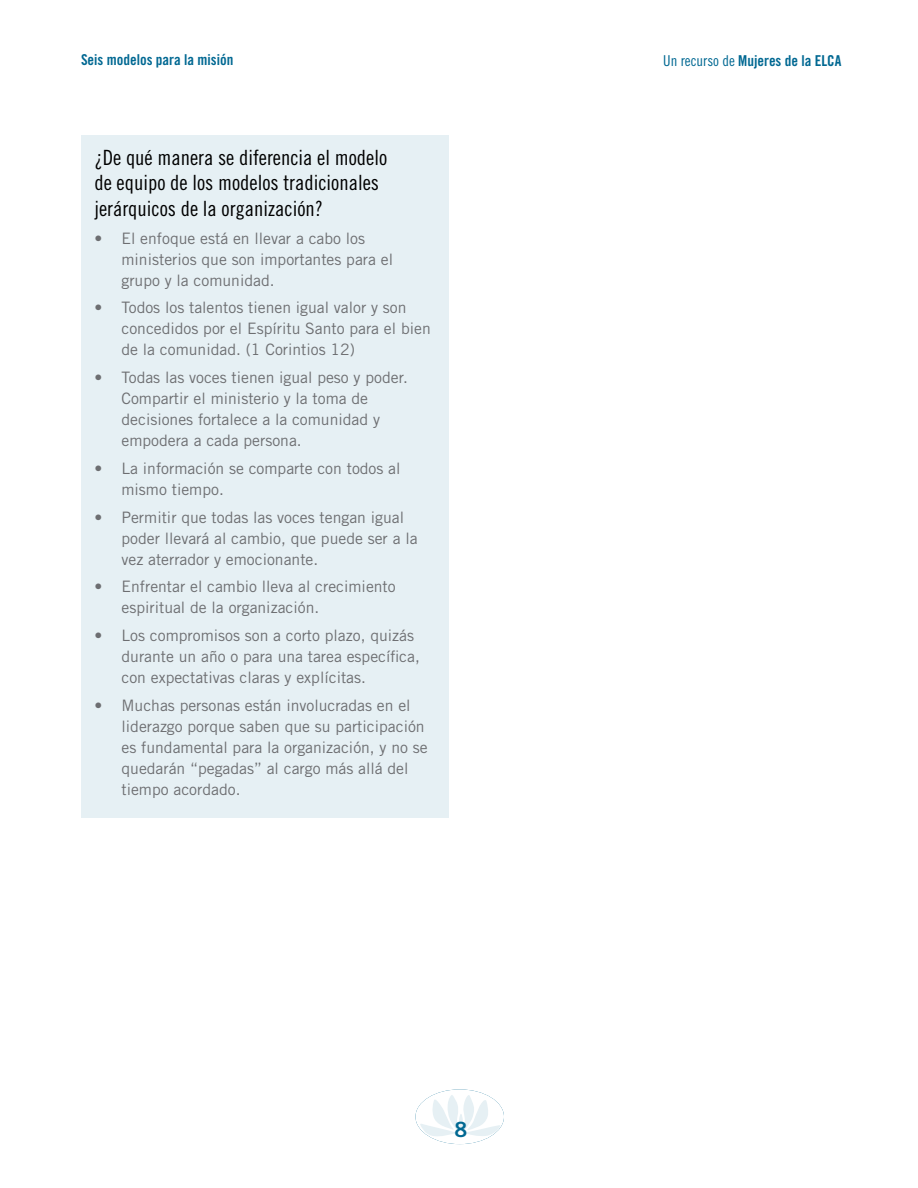
<style>
.page{position:relative;width:918px;height:1188px;background:#fff}
.page>*{position:absolute;margin:0;border:0;box-sizing:border-box;transform-origin:0 0}
.t1{font:21px/25.5px "Trade Gothic Cond Eighteen";color:#000}
.t2{font:21px "Trade Gothic Bold Two";color:#006892}
.t3{font:15.75px/21px "Trade Gothic";color:#6d6e71}
.t4{font:15px "Trade Gothic Bold Cond Twenty";color:#006892}
.s1{font-family:"Trade Gothic Cond Eighteen"}
</style>
<div class="page">
<svg style="left:416px;top:1089px;width:88px;height:55px"></svg>
<div style="left:81px;top:135px;width:368px;height:683px;background:#e6f0f4"></div>
<p class="t4" style="left:81px;top:51px;width:154px">Seis modelos para la misión</p>
<p class="t4" style="left:663px;top:51px;width:180px"><span class="s1">Un recurso de</span> Mujeres de la ELCA</p>
<h1 class="t1" style="left:94px;top:145px;width:294px">¿De qué manera se diferencia el modelo de equipo de los modelos tradicionales jerárquicos de la organización?</h1>
<p class="t3" style="left:121px;top:227px;width:273px;text-indent:-27px">• El enfoque está en llevar a cabo los ministerios que son importantes para el grupo y la comunidad.</p>
<p class="t3" style="left:121px;top:297px;width:311px;text-indent:-27px">• Todos los talentos tienen igual valor y son concedidos por el Espíritu Santo para el bien de la comunidad. (1 Corintios 12)</p>
<p class="t3" style="left:121px;top:367px;width:288px;text-indent:-27px">• Todas las voces tienen igual peso y poder.<br>Compartir el ministerio y la toma de decisiones fortalece a la comunidad y empodera a cada persona.</p>
<p class="t3" style="left:121px;top:458px;width:281px;text-indent:-27px">• La información se comparte con todos al mismo tiempo.</p>
<p class="t3" style="left:121px;top:506px;width:298px;text-indent:-27px">• Permitir que todas las voces tengan igual poder llevará al cambio, que puede ser a la vez aterrador y emocionante.</p>
<p class="t3" style="left:121px;top:576px;width:276px;text-indent:-27px">• Enfrentar el cambio lleva al crecimiento espiritual de la organización.</p>
<p class="t3" style="left:121px;top:625px;width:300px;text-indent:-27px">• Los compromisos son a corto plazo, quizás durante un año o para una tarea específica, con expectativas claras y explícitas.</p>
<p class="t3" style="left:121px;top:695px;width:308px;text-indent:-27px">• Muchas personas están involucradas en el liderazgo porque saben que su participación es fundamental para la organización, y no se quedarán “pegadas” al cargo más allá del tiempo acordado.</p>
<h1 class="t2" style="left:455px;top:1116px;width:14px">8</h1>
</div>
